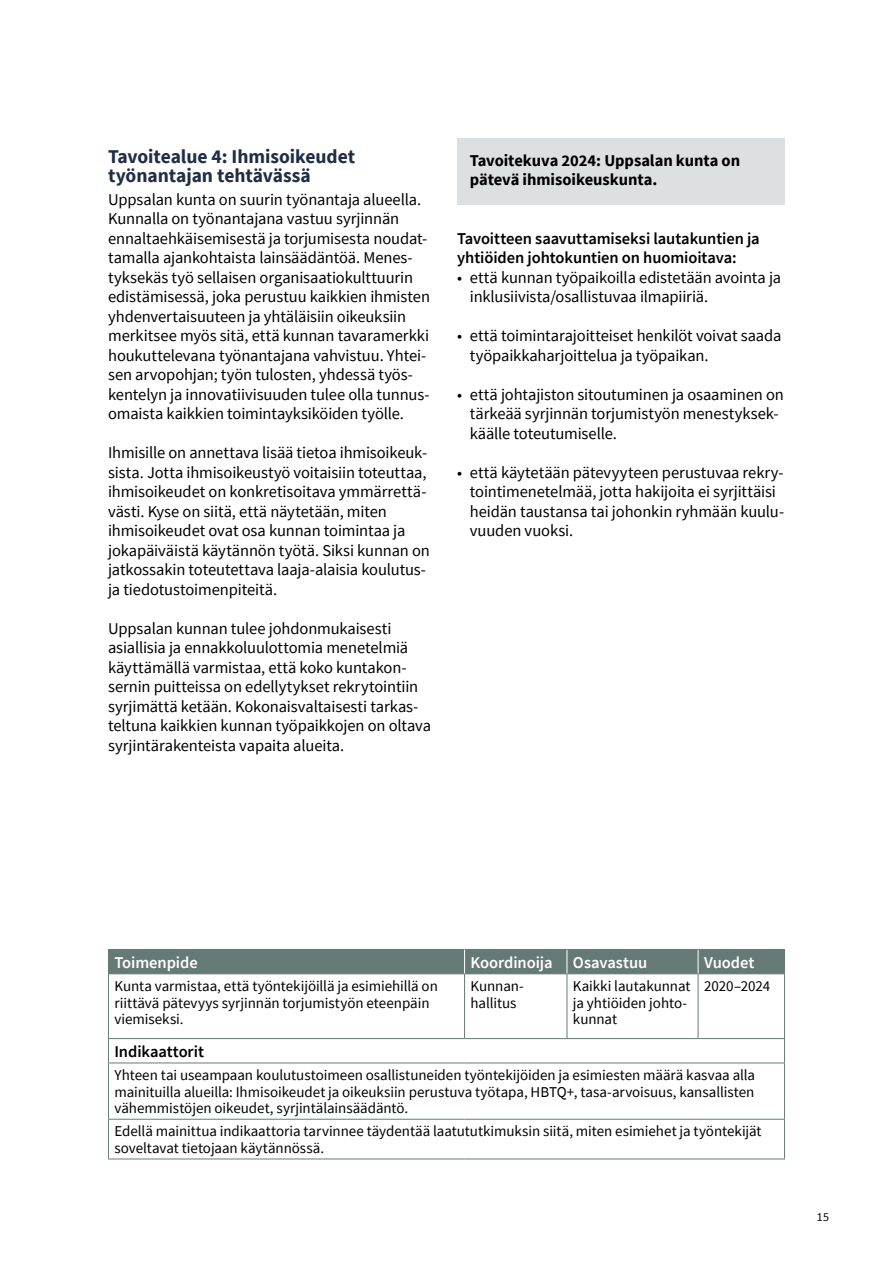
<style>
.page{position:relative;width:893px;height:1263px;background:#fff}
.page>*{position:absolute;margin:0;border:0;box-sizing:border-box;transform-origin:0 0}
.t1{font:700 19.5px/19.5px "Source Sans Pro";letter-spacing:-.005em;color:#202e45}
.Brödtext_11_13{font:16.5px/19.5px "Source Sans Pro";letter-spacing:-.01em;color:#000}
.Punktlista{font:16.5px/19.5px "Source Sans Pro";letter-spacing:-.01em;color:#000}
.Tabellrubrik{font:600 16.5px/19.5px "Source Sans Pro";letter-spacing:-.005em;color:#000}
.t2{font:700 16.5px/19.5px "Source Sans Pro";letter-spacing:-.005em;color:#000}
.Tabellrubrik-2{font:600 16.5px "Source Sans Pro";letter-spacing:-.005em;color:#fff}
.Tabellbröd{font:15px/16.5px "Source Sans Pro";letter-spacing:-.005em;color:#000}
.t3{font:12px "Source Sans Pro";color:#000}
</style>
<div class="page">
<div style="left:457px;top:138px;width:328px;height:67px;background:#dde0e3"></div>
<hr style="left:108px;top:974px;width:1px;height:64px;background:#667a75">
<hr style="left:784px;top:974px;width:1px;height:64px;background:#667a75">
<hr style="left:108px;top:1038px;width:357px;height:1px;background:#667a75">
<svg style="left:108px;top:1039px;width:1px;height:23px"></svg>
<hr style="left:465px;top:1038px;width:102px;height:1px;background:#667a75">
<hr style="left:567px;top:1038px;width:131px;height:1px;background:#667a75">
<hr style="left:698px;top:1038px;width:87px;height:1px;background:#667a75">
<svg style="left:784px;top:1039px;width:1px;height:23px"></svg>
<hr style="left:108px;top:1062px;width:357px;height:1px;background:#667a75">
<hr style="left:108px;top:1063px;width:1px;height:56px;background:#667a75">
<hr style="left:465px;top:1062px;width:102px;height:1px;background:#667a75">
<hr style="left:567px;top:1062px;width:131px;height:1px;background:#667a75">
<hr style="left:698px;top:1062px;width:87px;height:1px;background:#667a75">
<hr style="left:784px;top:1063px;width:1px;height:56px;background:#667a75">
<hr style="left:108px;top:1119px;width:357px;height:1px;background:#667a75">
<hr style="left:108px;top:1119px;width:1px;height:39px;background:#667a75">
<hr style="left:465px;top:1119px;width:102px;height:1px;background:#667a75">
<hr style="left:567px;top:1119px;width:131px;height:1px;background:#667a75">
<hr style="left:698px;top:1119px;width:87px;height:1px;background:#667a75">
<hr style="left:784px;top:1119px;width:1px;height:39px;background:#667a75">
<hr style="left:108px;top:1158px;width:357px;height:1px;background:#667a75">
<hr style="left:465px;top:1158px;width:102px;height:1px;background:#667a75">
<hr style="left:567px;top:1158px;width:131px;height:1px;background:#667a75">
<hr style="left:698px;top:1158px;width:87px;height:1px;background:#667a75">
<hr style="left:464px;top:974px;width:1px;height:64px;background:#667a75">
<hr style="left:567px;top:974px;width:1px;height:64px;background:#667a75">
<hr style="left:698px;top:974px;width:1px;height:64px;background:#667a75">
<div style="left:108px;top:949px;width:677px;height:25px;background:#667a75"></div>
<h2 class="t1" style="left:108px;top:146px;width:249px">Tavoitealue 4: Ihmisoikeudet työnantajan tehtävässä</h2>
<p class="Brödtext_11_13" style="left:108px;top:189px;width:323px">Uppsalan kunta on suurin työnantaja alueella.<br>Kunnalla on työnantajana vastuu syrjinnän ennaltaehkäisemisestä ja torjumisesta noudat&shy;tamalla ajankohtaista lainsäädäntöä. Menes&shy;tyksekäs työ sellaisen organisaatiokulttuurin edistämisessä, joka perustuu kaikkien ihmisten yhdenvertaisuuteen ja yhtäläisiin oikeuksiin merkitsee myös sitä, että kunnan tavaramerkki houkuttelevana työnantajana vahvistuu. Yhtei&shy;sen arvopohjan; työn tulosten, yhdessä työs&shy;kentelyn ja innovatiivisuuden tulee olla tunnus&shy;omaista kaikkien toimintayksiköiden työlle.</p>
<p class="Brödtext_11_13" style="left:108px;top:443px;width:323px">Ihmisille on annettava lisää tietoa ihmisoikeuk&shy;sista. Jotta ihmisoikeustyö voitaisiin toteuttaa, ihmisoikeudet on konkretisoitava ymmärrettä&shy;västi. Kyse on siitä, että näytetään, miten ihmisoikeudet ovat osa kunnan toimintaa ja jokapäiväistä käytännön työtä. Siksi kunnan on jatkossakin toteutettava laaja-alaisia koulutus&shy;ja tiedotustoimenpiteitä.</p>
<p class="Brödtext_11_13" style="left:108px;top:618px;width:325px">Uppsalan kunnan tulee johdonmukaisesti asiallisia ja ennakkoluulottomia menetelmiä käyttämällä varmistaa, että koko kuntakon&shy;sernin puitteissa on edellytykset rekrytointiin syrjimättä ketään. Kokonaisvaltaisesti tarkas&shy;teltuna kaikkien kunnan työpaikkojen on oltava syrjintärakenteista vapaita alueita.</p>
<h3 class="t2" style="left:470px;top:150px;width:272px">Tavoitekuva 2024: Uppsalan kunta on pätevä ihmisoikeuskunta.</h3>
<h4 class="Tabellrubrik" style="left:457px;top:228px;width:304px">Tavoitteen saavuttamiseksi lautakuntien ja yhtiöiden johtokuntien on huomioitava:</h4>
<p class="Punktlista" style="left:470px;top:267px;width:313px;text-indent:-13px">• että kunnan työpaikoilla edistetään avointa ja inklusiivista/osallistuvaa ilmapiiriä.</p>
<p class="Punktlista" style="left:470px;top:326px;width:313px;text-indent:-13px">• että toimintarajoitteiset henkilöt voivat saada työpaikkaharjoittelua ja työpaikan.</p>
<p class="Punktlista" style="left:470px;top:384px;width:315px;text-indent:-13px">• että johtajiston sitoutuminen ja osaaminen on tärkeää syrjinnän torjumistyön menestyksek&shy;käälle toteutumiselle.</p>
<p class="Punktlista" style="left:470px;top:462px;width:316px;text-indent:-13px">• että käytetään pätevyyteen perustuvaa rekry&shy;tointimenetelmää, jotta hakijoita ei syrjittäisi heidän taustansa tai johonkin ryhmään kuulu&shy;vuuden vuoksi.</p>
<p class="Tabellrubrik-2" style="left:114px;top:951px;width:85px">Toimenpide</p>
<p class="Tabellrubrik-2" style="left:471px;top:951px;width:83px">Koordinoija</p>
<p class="Tabellrubrik-2" style="left:573px;top:951px;width:76px">Osavastuu</p>
<p class="Tabellrubrik-2" style="left:704px;top:951px;width:52px">Vuodet</p>
<p class="Tabellbröd" style="left:114px;top:978px;width:325px">Kunta varmistaa, että työntekijöillä ja esimiehillä on riittävä pätevyys syrjinnän torjumistyön eteenpäin viemiseksi.</p>
<p class="Tabellbröd" style="left:471px;top:978px;width:54px">Kunnan&shy;hallitus</p>
<p class="Tabellbröd" style="left:573px;top:978px;width:119px">Kaikki lautakunnat ja yhtiöiden johto&shy;kunnat</p>
<p class="Tabellbröd" style="left:704px;top:978px;width:68px">2020–2024</p>
<p class="Tabellrubrik" style="left:114px;top:1041px;width:91px">Indikaattorit</p>
<p class="Tabellbröd" style="left:114px;top:1067px;width:642px;text-align:justify">Yhteen tai useampaan koulutustoimeen osallistuneiden työntekijöiden ja esimiesten määrä kasvaa alla mainituilla alueilla: Ihmisoikeudet ja oikeuksiin perustuva työtapa, HBTQ+, tasa-arvoisuus, kansallisten vähemmistöjen oikeudet, syrjintälainsäädäntö.</p>
<p class="Tabellbröd" style="left:114px;top:1123px;width:649px">Edellä mainittua indikaattoria tarvinnee täydentää laatututkimuksin siitä, miten esimiehet ja työntekijät soveltavat tietojaan käytännössä.</p>
<p class="t3" style="left:817px;top:1209px;width:14px">15</p>
</div>
